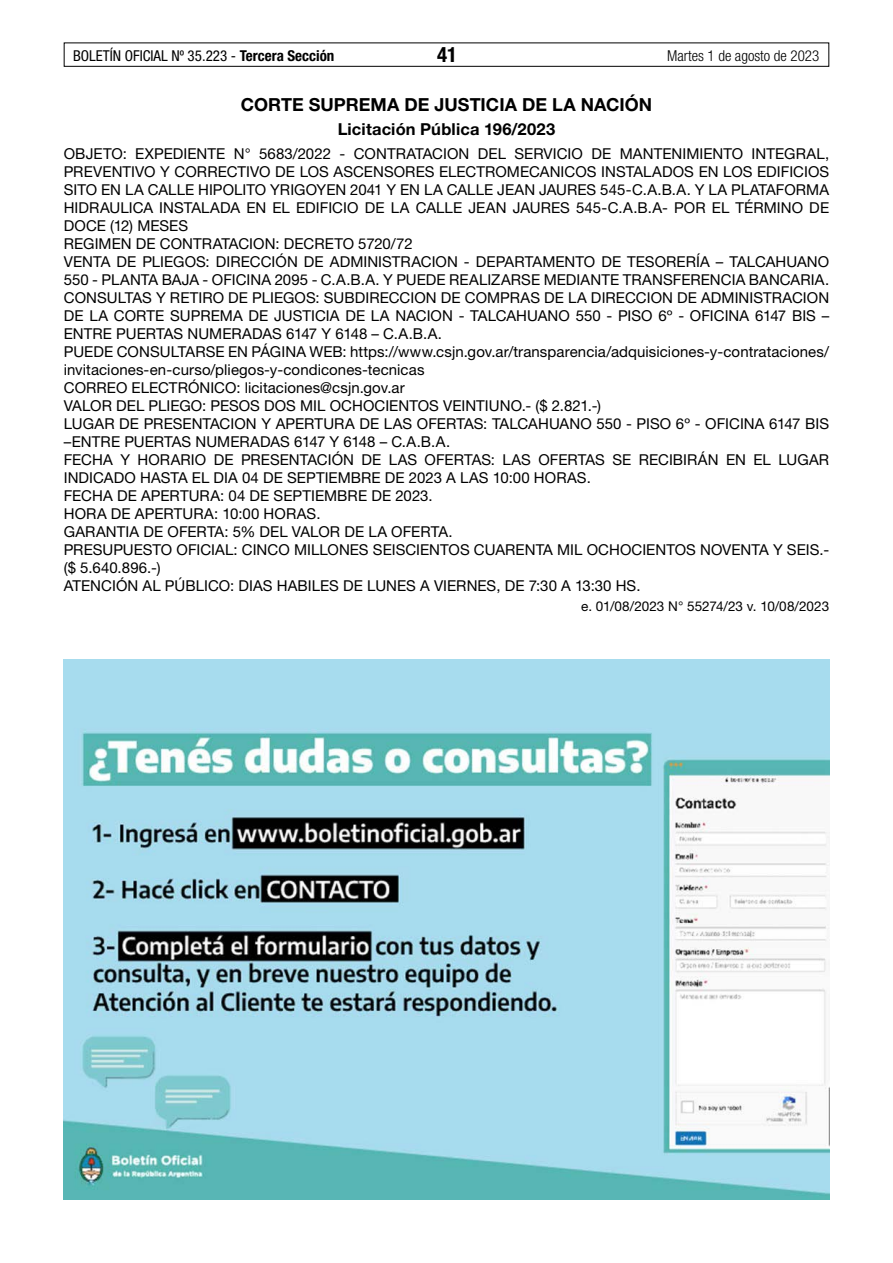
<style>
.page{position:relative;width:893px;height:1263px;background:#fff}
.page>*{position:absolute;margin:0;border:0;box-sizing:border-box;transform-origin:0 0}
.t1{font:700 condensed 21px "Helvetica Neue LT Std";color:#000}
.t2{font:700 18px "Helvetica Neue LT Std";letter-spacing:.005em;color:#000}
.t3{font:700 16.5px "Helvetica Neue LT Std";letter-spacing:.01em;color:#000}
.t4{font:15px/18px "Helvetica Neue LT Std";letter-spacing:.005em;color:#000}
.t5{font:condensed 15px "Helvetica Neue LT Std";color:#000}
.t6{font:300 condensed 15px "Helvetica Neue LT Std";color:#000}
.t7{font:13.5px "Helvetica Neue LT Std";letter-spacing:-.005em;color:#000}
.s1{font-weight:700}
</style>
<div class="page">
<div style="left:64px;top:43px;width:765px;height:24px;border:1px solid #000"></div>
<img style="left:64px;top:659px;width:765px;height:540px">
<p class="t5" style="left:73px;top:47px;width:263px">BOLETÍN OFICIAL Nº 35.223 - <span class="s1">Tercera Sección</span></p>
<h1 class="t1" style="left:437px;top:42px;width:22px">41</h1>
<p class="t6" style="left:667px;top:47px;width:154px">Martes 1 de agosto de 2023</p>
<p class="t2" style="left:241px;top:93px;width:413px">CORTE SUPREMA DE JUSTICIA DE LA NACIÓN</p>
<p class="t3" style="left:338px;top:119px;width:219px">Licitación Pública 196/2023</p>
<p class="t4" style="left:64px;top:145px;width:767px">OBJETO: EXPEDIENTE N° 5683/2022 - CONTRATACION DEL SERVICIO DE MANTENIMIENTO INTEGRAL, PREVENTIVO Y CORRECTIVO DE LOS ASCENSORES ELECTROMECANICOS INSTALADOS EN LOS EDIFICIOS SITO EN LA CALLE HIPOLITO YRIGOYEN 2041 Y EN LA CALLE JEAN JAURES 545-C.A.B.A. Y LA PLATAFORMA HIDRAULICA INSTALADA EN EL EDIFICIO DE LA CALLE JEAN JAURES 545-C.A.B.A- POR EL TÉRMINO DE DOCE (12) MESES<br>REGIMEN DE CONTRATACION: DECRETO 5720/72<br>VENTA DE PLIEGOS: DIRECCIÓN DE ADMINISTRACION - DEPARTAMENTO DE TESORERÍA – TALCAHUANO 550 - PLANTA BAJA - OFICINA 2095 - C.A.B.A. Y PUEDE REALIZARSE MEDIANTE TRANSFERENCIA BANCARIA.<br>CONSULTAS Y RETIRO DE PLIEGOS: SUBDIRECCION DE COMPRAS DE LA DIRECCION DE ADMINISTRACION DE LA CORTE SUPREMA DE JUSTICIA DE LA NACION - TALCAHUANO 550 - PISO 6º - OFICINA 6147 BIS – ENTRE PUERTAS NUMERADAS 6147 Y 6148 – C.A.B.A.<br>PUEDE CONSULTARSE EN PÁGINA WEB: https://www.csjn.gov.ar/transparencia/adquisiciones-y-contrataciones/ invitaciones-en-curso/pliegos-y-condicones-tecnicas<br>CORREO ELECTRÓNICO: licitaciones@csjn.gov.ar<br>VALOR DEL PLIEGO: PESOS DOS MIL OCHOCIENTOS VEINTIUNO.- ($ 2.821.-)<br>LUGAR DE PRESENTACION Y APERTURA DE LAS OFERTAS: TALCAHUANO 550 - PISO 6º - OFICINA 6147 BIS –ENTRE PUERTAS NUMERADAS 6147 Y 6148 – C.A.B.A.<br>FECHA Y HORARIO DE PRESENTACIÓN DE LAS OFERTAS: LAS OFERTAS SE RECIBIRÁN EN EL LUGAR INDICADO HASTA EL DIA 04 DE SEPTIEMBRE DE 2023 A LAS 10:00 HORAS.<br>FECHA DE APERTURA: 04 DE SEPTIEMBRE DE 2023.<br>HORA DE APERTURA: 10:00 HORAS.<br>GARANTIA DE OFERTA: 5% DEL VALOR DE LA OFERTA.<br>PRESUPUESTO OFICIAL: CINCO MILLONES SEISCIENTOS CUARENTA MIL OCHOCIENTOS NOVENTA Y SEIS.- ($ 5.640.896.-)<br>ATENCIÓN AL PÚBLICO: DIAS HABILES DE LUNES A VIERNES, DE 7:30 A 13:30 HS.</p>
<p class="t7" style="left:581px;top:598px;width:250px">e. 01/08/2023 N° 55274/23 v. 10/08/2023</p>
</div>
